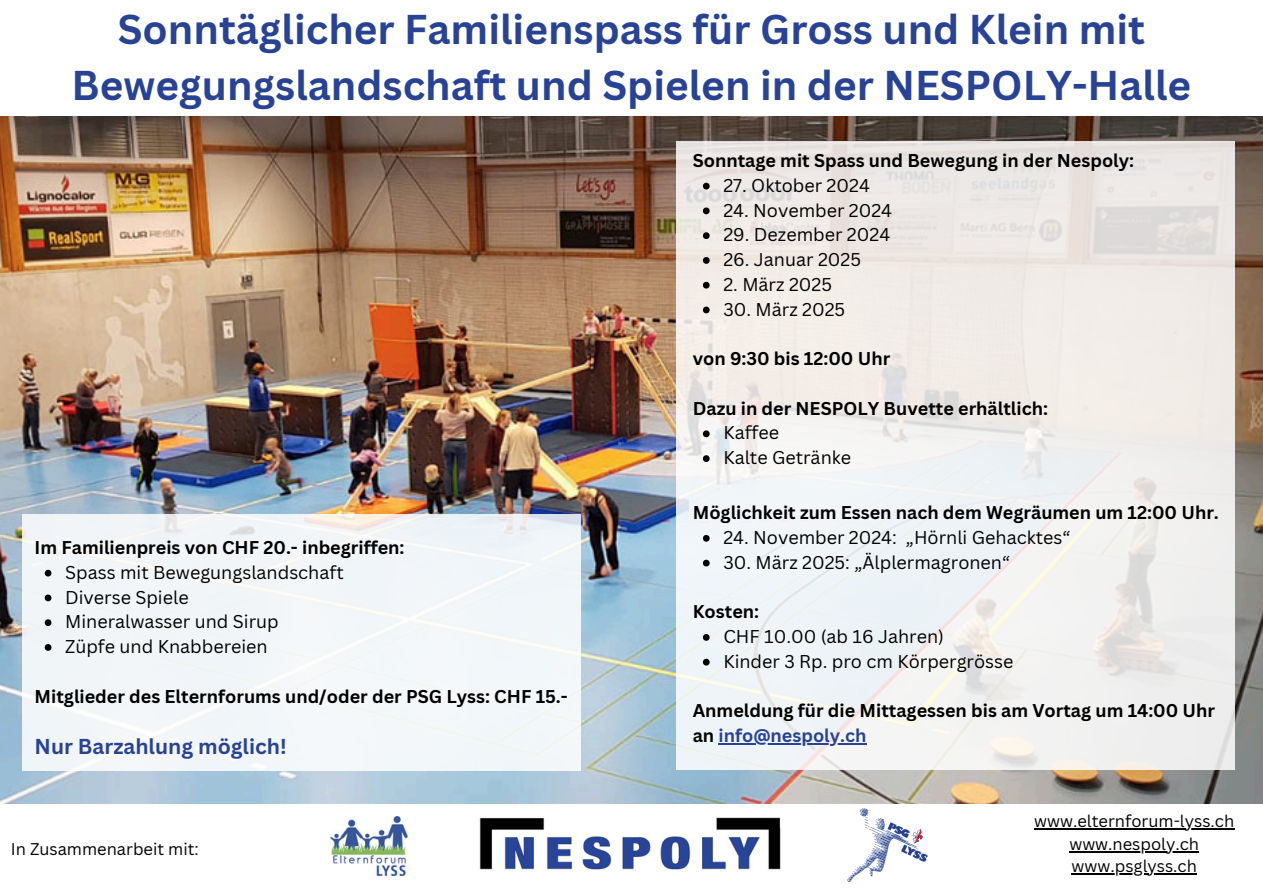
<style>
.page{position:relative;width:1263px;height:894px;background:#fff}
.page>*{position:absolute;margin:0;border:0;box-sizing:border-box;transform-origin:0 0}
.t1{font:700 40.5px/56.2px "Canva Sans";color:#284396;text-align:center}
.t2{font:700 21px "Canva Sans";color:#284396}
.t3{font:700 18px/24.8px "Canva Sans";color:#000}
.t4{font:18px "Canva Sans";color:#000}
.t5{font:16.5px "Canva Sans";color:#000}
.s1{color:#284396}
</style>
<div class="page">
<img style="left:0;top:116px;width:1263px;height:688px">
<img style="left:331px;top:816px;width:77px;height:60px">
<img style="left:479px;top:817px;width:302px;height:54px">
<img style="left:847px;top:808px;width:80px;height:73px">
<svg style="left:676px;top:142px;width:558px;height:627px;fill:#efeeea"></svg>
<hr style="left:1034px;top:828px;width:200px;height:1px;background:#000">
<hr style="left:1069px;top:850px;width:130px;height:1px;background:#000">
<hr style="left:1071px;top:873px;width:126px;height:1px;background:#000">
<svg style="left:703px;top:183px;width:7px;height:6px"></svg>
<svg style="left:703px;top:207px;width:7px;height:7px"></svg>
<svg style="left:703px;top:232px;width:7px;height:7px"></svg>
<svg style="left:703px;top:257px;width:7px;height:7px"></svg>
<svg style="left:703px;top:282px;width:7px;height:6px"></svg>
<svg style="left:703px;top:306px;width:7px;height:7px"></svg>
<svg style="left:703px;top:430px;width:7px;height:7px"></svg>
<svg style="left:703px;top:455px;width:7px;height:7px"></svg>
<div style="left:22px;top:514px;width:558px;height:256px;background:#f2f6f8"></div>
<svg style="left:45px;top:569px;width:6px;height:7px"></svg>
<svg style="left:45px;top:594px;width:6px;height:7px"></svg>
<svg style="left:45px;top:619px;width:6px;height:7px"></svg>
<svg style="left:45px;top:644px;width:6px;height:6px"></svg>
<svg style="left:703px;top:534px;width:7px;height:7px"></svg>
<svg style="left:703px;top:559px;width:7px;height:7px"></svg>
<svg style="left:703px;top:633px;width:7px;height:7px"></svg>
<svg style="left:703px;top:658px;width:7px;height:7px"></svg>
<hr style="left:719px;top:743px;width:148px;height:1px;background:#284396">
<h2 class="t1" style="left:72px;top:0;width:1121px">Sonntäglicher Familienspass für Gross und Klein mit<br>Bewegungslandschaft und Spielen in der NESPOLY-Halle</h2>
<h3 class="t3" style="left:35px;top:534px;width:371px">Im Familienpreis von CHF 20.- inbegriffen:</h3>
<p class="t4" style="left:65px;top:559px;width:280px">Spass mit Bewegungslandschaft</p>
<p class="t4" style="left:65px;top:584px;width:125px">Diverse Spiele</p>
<h3 class="t4" style="left:65px;top:609px;width:215px">Mineralwasser und Sirup</h3>
<p class="t4" style="left:65px;top:633px;width:204px">Züpfe und Knabbereien</p>
<p class="t3" style="left:35px;top:683px;width:535px">Mitglieder des Elternforums und/oder der PSG Lyss: CHF 15.-</p>
<h3 class="t2" style="left:35px;top:731px;width:253px">Nur Barzahlung möglich!</h3>
<p class="t5" style="left:11px;top:836px;width:189px">In Zusammenarbeit mit:</p>
<h3 class="t3" style="left:693px;top:147px;width:443px">Sonntage mit Spass und Bewegung in der Nespoly:</h3>
<p class="t4" style="left:723px;top:172px;width:148px">27. Oktober 2024</p>
<p class="t4" style="left:723px;top:197px;width:170px">24. November 2024</p>
<p class="t4" style="left:723px;top:222px;width:168px">29. Dezember 2024</p>
<p class="t4" style="left:723px;top:247px;width:139px">26. Januar 2025</p>
<p class="t4" style="left:723px;top:271px;width:110px">2. März 2025</p>
<p class="t4" style="left:723px;top:296px;width:123px">30. März 2025</p>
<h3 class="t3" style="left:693px;top:345px;width:199px">von 9:30 bis 12:00 Uhr</h3>
<h3 class="t3" style="left:693px;top:395px;width:357px">Dazu in der NESPOLY Buvette erhältlich:</h3>
<p class="t4" style="left:723px;top:420px;width:57px">Kaffee</p>
<p class="t4" style="left:723px;top:445px;width:129px">Kalte Getränke</p>
<p class="t3" style="left:693px;top:499px;width:528px">Möglichkeit zum Essen nach dem Wegräumen um 12:00 Uhr.</p>
<p class="t4" style="left:723px;top:524px;width:348px">24. November 2024: „Hörnli Gehacktes“</p>
<p class="t4" style="left:723px;top:549px;width:288px">30. März 2025: „Älplermagronen“</p>
<p class="t3" style="left:693px;top:598px;width:68px">Kosten:</p>
<p class="t4" style="left:723px;top:623px;width:222px">CHF 10.00 (ab 16 Jahren)</p>
<p class="t4" style="left:723px;top:648px;width:292px">Kinder 3 Rp. pro cm Körpergrösse</p>
<p class="t3" style="left:693px;top:697px;width:524px">Anmeldung für die Mittagessen bis am Vortag um 14:00 Uhr an <span class="s1">info@nespoly.ch</span></p>
<p class="t5" style="left:1034px;top:809px;width:201px">www.elternforum-lyss.ch</p>
<p class="t5" style="left:1069px;top:832px;width:131px">www.nespoly.ch</p>
<h3 class="t5" style="left:1071px;top:854px;width:127px">www.psglyss.ch</h3>
</div>
